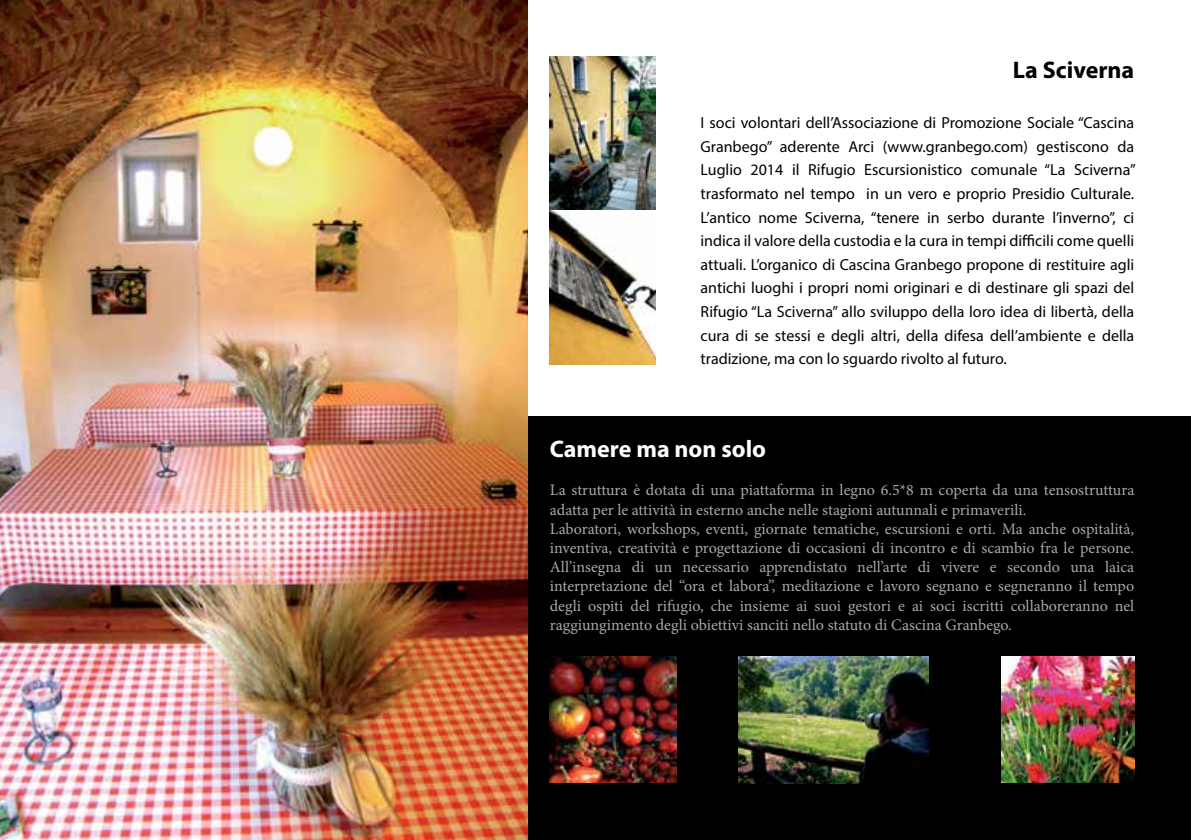
<style>
.page{position:relative;width:1191px;height:840px;background:#fff}
.page>*{position:absolute;margin:0;border:0;box-sizing:border-box;transform-origin:0 0}
.t1{font:700 24px "Myriad Pro";color:#fff}
.t2{font:700 24px "Myriad Pro";color:#000}
.t3{font:16px/23.6px "Myriad Pro";color:#000;text-align:justify}
.t4{font:16px/19.2px "Minion Pro";color:#a7a9ac}
</style>
<div class="page">
<div style="left:386px;top:416px;width:805px;height:423px;background:#000"></div>
<img style="left:550px;top:656px;width:126px;height:126px">
<img style="left:738px;top:656px;width:190px;height:126px">
<img style="left:550px;top:57px;width:106px;height:307px">
<img style="left:0;top:0;width:527px;height:839px">
<img style="left:1001px;top:656px;width:133px;height:126px">
<h1 class="t2" style="left:1013px;top:54px;width:123px">La Sciverna</h1>
<p class="t3" style="left:700px;top:111px;width:436px">I soci volontari dell’Associazione di Promozione Sociale “Cascina Granbego” aderente Arci (www.granbego.com) gestiscono da Luglio 2014 il Rifugio Escursionistico comunale “La Sciverna” trasformato nel tempo in un vero e proprio Presidio Culturale.<br>L’antico nome Sciverna, “tenere in serbo durante l’inverno”, ci indica il valore della custodia e la cura in tempi difficili come quelli attuali. L’organico di Cascina Granbego propone di restituire agli antichi luoghi i propri nomi originari e di destinare gli spazi del Rifugio “La Sciverna” allo sviluppo della loro idea di libertà, della cura di se stessi e degli altri, della difesa dell’ambiente e della tradizione, ma con lo sguardo rivolto al futuro.</p>
<h1 class="t1" style="left:550px;top:433px;width:218px">Camere ma non solo</h1>
<p class="t4" style="left:550px;top:480px;width:586px">La struttura è dotata di una piattaforma in legno 6.5*8 m coperta da una tensostruttura adatta per le attività in esterno anche nelle stagioni autunnali e primaverili.<br>Laboratori, workshops, eventi, giornate tematiche, escursioni e orti. Ma anche ospitalità, inventiva, creatività e progettazione di occasioni di incontro e di scambio fra le persone.<br>All’insegna di un necessario apprendistato nell’arte di vivere e secondo una laica interpretazione del “ora et labora”, meditazione e lavoro segnano e segneranno il tempo degli ospiti del rifugio, che insieme ai suoi gestori e ai soci iscritti collaboreranno nel raggiungimento degli obiettivi sanciti nello statuto di Cascina Granbego.</p>
</div>
